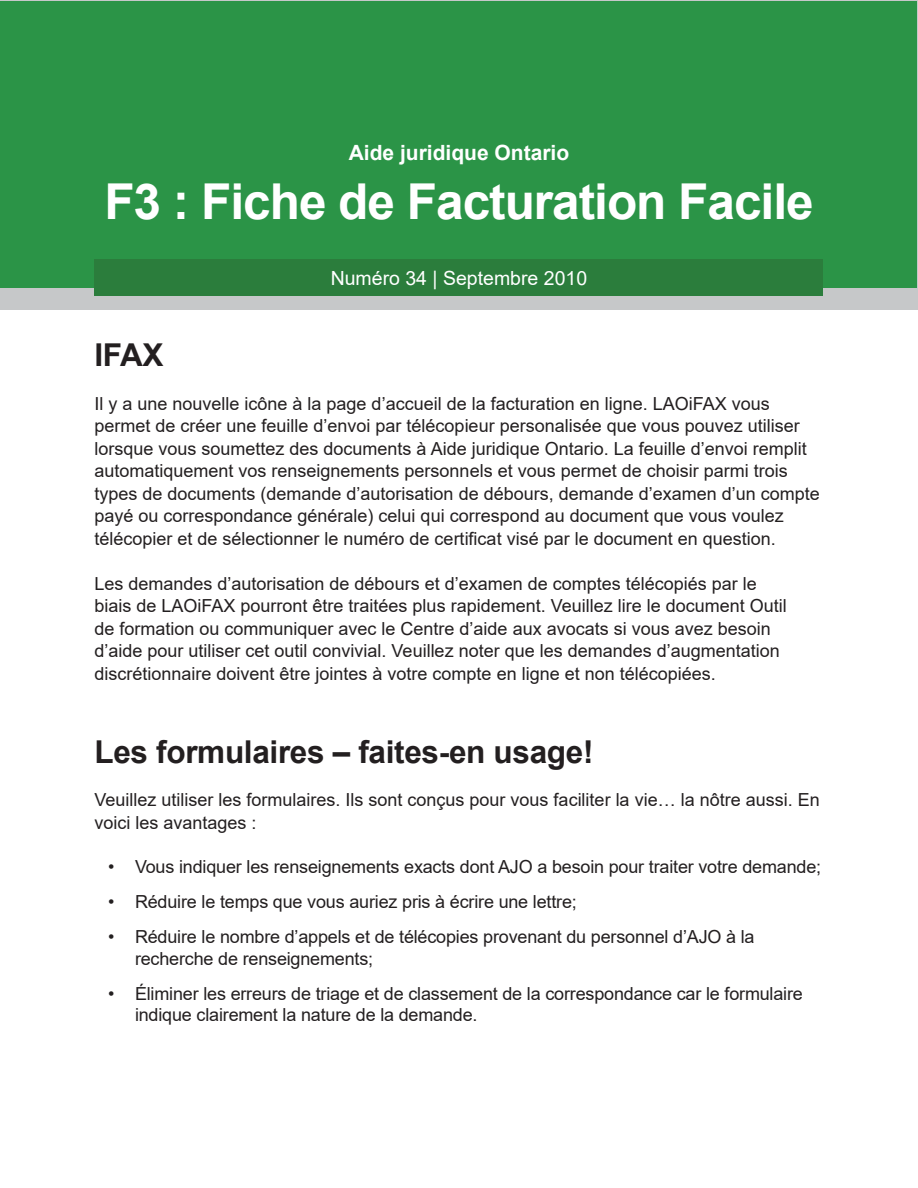
<style>
.page{position:relative;width:918px;height:1188px;background:#fff}
.page>*{position:absolute;margin:0;border:0;box-sizing:border-box;transform-origin:0 0}
.Heading_1__title_pag{font:700 49.5px "Arial";letter-spacing:-.02em;color:#fff}
.Heading_2{font:700 31.5px "Arial";letter-spacing:-.01em;color:#231f20}
.Heading_1__title_pag-2{font:700 21px "Arial";color:#fff}
.t1{font:19.5px "Arial";color:#fff}
.t2{font:18px/22.5px "Arial";color:#231f20}
</style>
<div class="page">
<div style="left:0;top:0;width:918px;height:310px;background:#c6c8c9"></div>
<div style="left:1px;top:1px;width:916px;height:286px;background:#2b9447"></div>
<div style="left:94px;top:259px;width:730px;height:37px;background:#2b7d3c"></div>
<h1 class="Heading_1__title_pag-2" style="left:349px;top:138px;width:222px">Aide juridique Ontario</h1>
<h1 class="Heading_1__title_pag" style="left:104px;top:167px;width:711px">F3 : Fiche de Facturation Facile</h1>
<p class="t1" style="left:331px;top:264px;width:258px">Numéro 34 | Septembre 2010</p>
<h2 class="Heading_2" style="left:94px;top:333px;width:71px">IFAX</h2>
<p class="t2" style="left:94px;top:392px;width:727px">Il y a une nouvelle icône à la page d’accueil de la facturation en ligne. LAOiFAX vous permet de créer une feuille d’envoi par télécopieur personalisée que vous pouvez utiliser lorsque vous soumettez des documents à Aide juridique Ontario. La feuille d’envoi remplit automatiquement vos renseignements personnels et vous permet de choisir parmi trois types de documents (demande d’autorisation de débours, demande d’examen d’un compte payé ou correspondance générale) celui qui correspond au document que vous voulez télécopier et de sélectionner le numéro de certificat visé par le document en question.</p>
<p class="t2" style="left:94px;top:572px;width:694px">Les demandes d’autorisation de débours et d’examen de comptes télécopiés par le biais de LAOiFAX pourront être traitées plus rapidement. Veuillez lire le document Outil de formation ou communiquer avec le Centre d’aide aux avocats si vous avez besoin d’aide pour utiliser cet outil convivial. Veuillez noter que les demandes d’augmentation discrétionnaire doivent être jointes à votre compte en ligne et non télécopiées.</p>
<h2 class="Heading_2" style="left:94px;top:729px;width:501px">Les formulaires – faites-en usage!</h2>
<p class="t2" style="left:94px;top:788px;width:727px">Veuillez utiliser les formulaires. Ils sont conçus pour vous faciliter la vie… la nôtre aussi. En voici les avantages :</p>
<p class="t2" style="left:108px;top:855px;width:715px">• Vous indiquer les renseignements exacts dont AJO a besoin pour traiter votre demande;</p>
<p class="t2" style="left:108px;top:890px;width:470px">• Réduire le temps que vous auriez pris à écrire une lettre;</p>
<p class="t2" style="left:135px;top:926px;width:621px;line-height:21.6px;text-indent:-27px">• Réduire le nombre d’appels et de télécopies provenant du personnel d’AJO à la recherche de renseignements;</p>
<p class="t2" style="left:135px;top:982px;width:669px;line-height:21.6px;text-indent:-27px">• Éliminer les erreurs de triage et de classement de la correspondance car le formulaire indique clairement la nature de la demande.</p>
</div>
